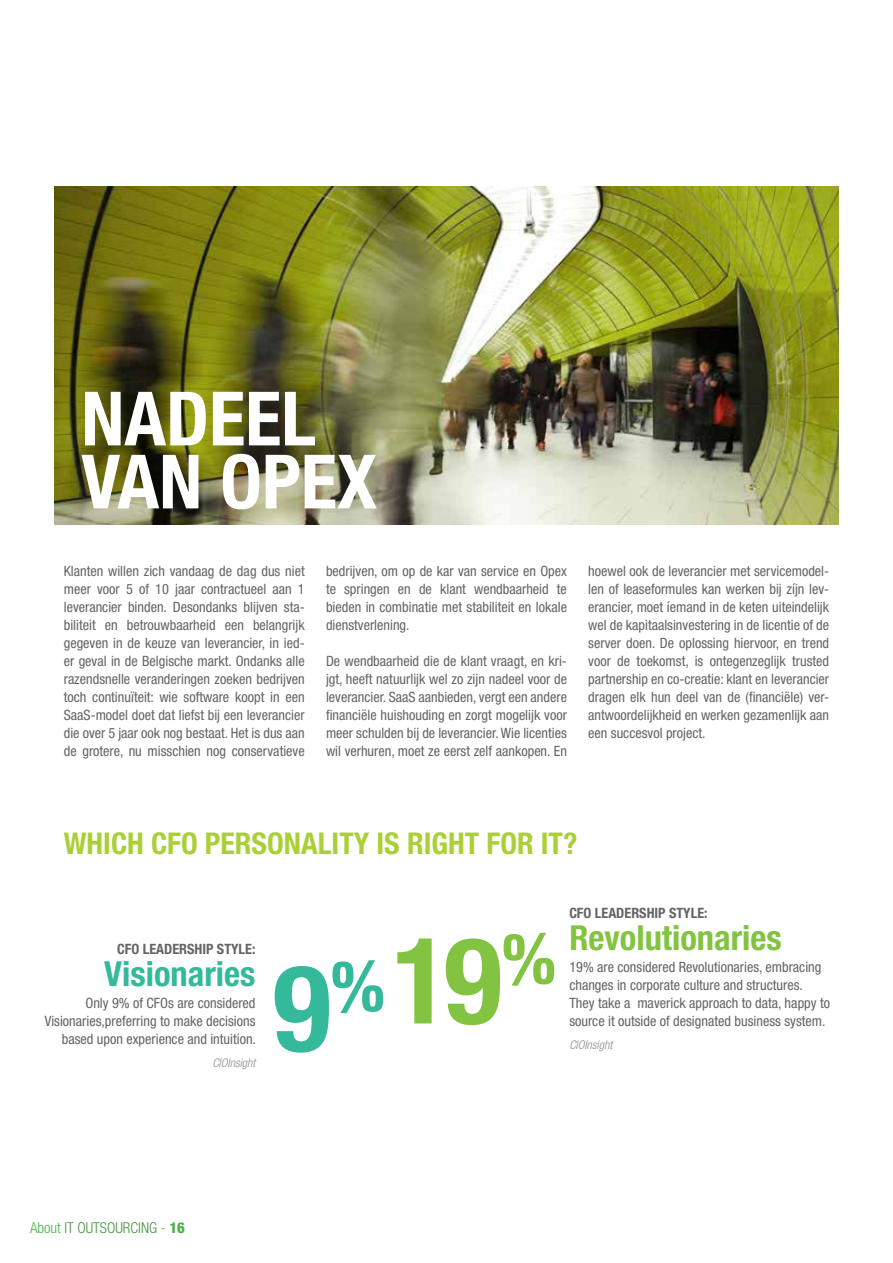
<style>
.page{position:relative;width:893px;height:1263px;background:#fff}
.page>*{position:absolute;margin:0;border:0;box-sizing:border-box;transform-origin:0 0}
.t1{font:700 condensed 120px "Helvetica Neue LT Std";color:#82c341}
.t2{font:700 condensed 75px/63px "Helvetica Neue LT Std";color:#fff}
.t3{font:700 condensed 34.5px "Helvetica Neue LT Std";color:#82c341}
.t4{font:700 condensed 34.5px "Helvetica Neue LT Std";color:#34ba9b}
.t5{font:700 condensed 30px "Helvetica Neue LT Std";color:#abd037}
.t6{font:300 condensed 15px "Helvetica Neue LT Std";color:#499341}
.t7{font:condensed 14.25px/18px "Helvetica Neue LT Std";color:#636466;text-align:justify}
.t8{font:700 condensed 14.25px "Helvetica Neue LT Std";color:#636466}
.t9{font:italic 300 condensed 12px "Helvetica Neue LT Std";color:#8a8c8e}
.s1{color:#34ba9b}
.s2{font-size:69.9px;color:#34ba9b}
.s3{color:#4eaf48}
.s4{font-weight:800;color:#4eaf48}
</style>
<div class="page">
<img style="left:54px;top:187px;width:785px;height:338px">
<h2 class="t2" style="left:81px;top:386px;width:297px">NADEEL<br>VAN OPEX</h2>
<p class="t7" style="left:64px;top:562px;width:242px">Klanten willen zich vandaag de dag dus niet meer voor 5 of 10 jaar contractueel aan 1 leverancier binden. Desondanks blijven sta&shy;biliteit en betrouwbaarheid een belangrijk gegeven in de keuze van leverancier, in ied&shy;er geval in de Belgische markt. Ondanks alle razendsnelle veranderingen zoeken bedrijven toch continuïteit: wie software koopt in een SaaS-model doet dat liefst bij een leverancier die over 5 jaar ook nog bestaat. Het is dus aan de grotere, nu misschien nog conservatieve</p>
<p class="t7" style="left:326px;top:562px;width:242px">bedrijven, om op de kar van service en Opex te springen en de klant wendbaarheid te bieden in combinatie met stabiliteit en lokale dienstverlening.</p>
<p class="t7" style="left:326px;top:652px;width:242px">De wendbaarheid die de klant vraagt, en kri&shy;jgt, heeft natuurlijk wel zo zijn nadeel voor de leverancier. SaaS aanbieden, vergt een andere financiële huishouding en zorgt mogelijk voor meer schulden bij de leverancier. Wie licenties wil verhuren, moet ze eerst zelf aankopen. En</p>
<p class="t7" style="left:588px;top:562px;width:242px">hoewel ook de leverancier met servicemodel&shy;len of leaseformules kan werken bij zíjn lev&shy;erancier, moet íemand in de keten uiteindelijk wel de kapitaalsinvestering in de licentie of de server doen. De oplossing hiervoor, en trend voor de toekomst, is ontegenzeglijk trusted partnership en co-creatie: klant en leverancier dragen elk hun deel van de (financiële) ver&shy;antwoordelijkheid en werken gezamenlijk aan een succesvol project.</p>
<h3 class="t5" style="left:64px;top:825px;width:515px">WHICH CFO PERSONALITY IS RIGHT FOR IT?</h3>
<p class="t8" style="left:117px;top:940px;width:140px">CFO LEADERSHIP STYLE:</p>
<h3 class="t4" style="left:104px;top:952px;width:153px">Visionaries</h3>
<p class="t7" style="left:45px;top:994px;width:213px;text-align:right">Only 9% of CFOs are considered<br>Visionaries,preferring to make decisions based upon experience and intuition.</p>
<p class="t9" style="left:212px;top:1056px;width:45px">CIOInsight</p>
<h1 class="t1" style="left:273px;top:908px;width:285px"><span class="s1">9</span><span class="s2">%</span>19<sup>%</sup></h1>
<p class="t8" style="left:569px;top:904px;width:140px">CFO LEADERSHIP STYLE:</p>
<h3 class="t3" style="left:569px;top:916px;width:214px">Revolutionaries</h3>
<p class="t7" style="left:569px;top:958px;width:262px;text-align:left">19% are considered Revolutionaries, embracing changes in corporate culture and structures.<br>They take a maverick approach to data, happy to source it outside of designated business system.</p>
<p class="t9" style="left:569px;top:1038px;width:45px">CIOInsight</p>
<p class="t6" style="left:30px;top:1219px;width:156px"><span class="s3">About</span> IT OUTSOURCING <span class="s3">-</span> <span class="s4">16</span></p>
</div>
